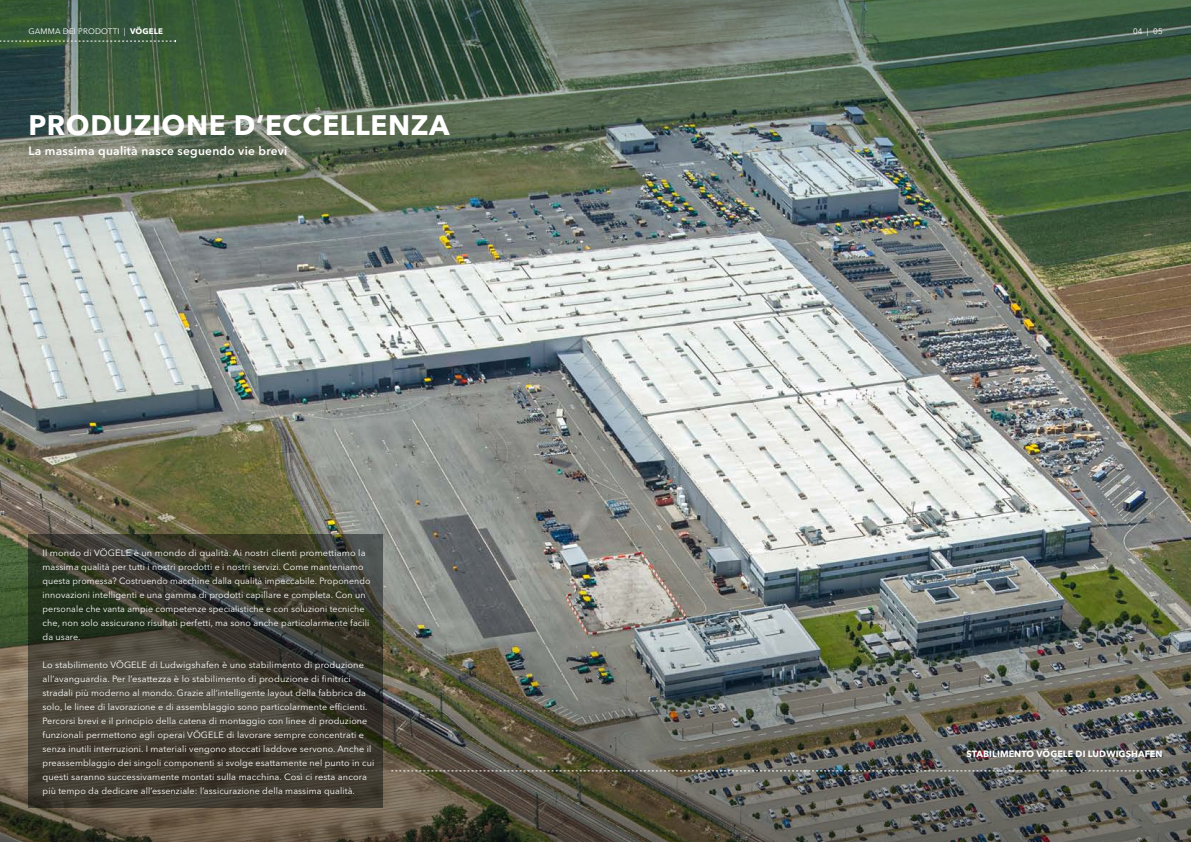
<style>
.page{position:relative;width:1191px;height:842px;background:#fff}
.page>*{position:absolute;margin:0;border:0;box-sizing:border-box;transform-origin:0 0}
.t1{font:700 28px "Avenir Next LT Pro";letter-spacing:.02em;color:#fff}
.t2{font:600 12px "Avenir Next LT Pro";letter-spacing:.02em;color:#fff}
.t3{font:9px/14px "Avenir Next LT Pro";letter-spacing:.01em;color:#fff}
.t4{font:700 9px "Avenir Next LT Pro";letter-spacing:.01em;color:#fff}
.t5{font:8px "Avenir Next LT Pro";letter-spacing:.02em;color:#fff}
.s1{font-weight:700}
</style>
<div class="page">
<img style="left:0;top:261px;width:1191px;height:306px">
<img style="left:0;top:0;width:1191px;height:261px">
<img style="left:0;top:567px;width:1191px;height:275px">
<svg style="left:391px;top:771px;width:771px;height:1px"></svg>
<svg style="left:28px;top:534px;width:355px;height:274px;background:#3e3c31"></svg>
<svg style="left:0;top:40px;width:176px;height:2px"></svg>
<p class="t5" style="left:28px;top:27px;width:136px">GAMMA DEI PRODOTTI | <span class="s1">VÖGELE</span></p>
<p class="t5" style="left:1133px;top:27px;width:31px">04 | 05</p>
<h1 class="t1" style="left:28px;top:108px;width:423px">PRODUZIONE D’ECCELLENZA</h1>
<h2 class="t2" style="left:28px;top:143px;width:261px">La massima qualità nasce seguendo vie brevi</h2>
<p class="t3" style="left:43px;top:546px;width:329px">Il mondo di VÖGELE è un mondo di qualità. Ai nostri clienti promettiamo la massima qualità per tutti i nostri prodotti e i nostri servizi. Come manteniamo questa promessa? Costruendo macchine dalla qualità impeccabile. Proponendo innovazioni intelligenti e una gamma di prodotti capillare e completa. Con un personale che vanta ampie competenze specialistiche e con soluzioni tecniche che, non solo assicurano risultati perfetti, ma sono anche particolarmente facili da usare.</p>
<p class="t3" style="left:43px;top:658px;width:333px">Lo stabilimento VÖGELE di Ludwigshafen è uno stabilimento di produzione all’avanguardia. Per l’esattezza è lo stabilimento di produzione di finitrici stradali più moderno al mondo. Grazie all’intelligente layout della fabbrica da solo, le linee di lavorazione e di assemblaggio sono particolarmente efficienti.<br>Percorsi brevi e il principio della catena di montaggio con linee di produzione funzionali permettono agli operai VÖGELE di lavorare sempre concentrati e senza inutili interruzioni. I materiali vengono stoccati laddove servono. Anche il preassemblaggio dei singoli componenti si svolge esattamente nel punto in cui questi saranno successivamente montati sulla macchina. Così ci resta ancora più tempo da dedicare all’essenziale: l’assicurazione della massima qualità.</p>
<p class="t4" style="left:966px;top:748px;width:198px">STABILIMENTO VÖGELE DI LUDWIGSHAFEN</p>
</div>
